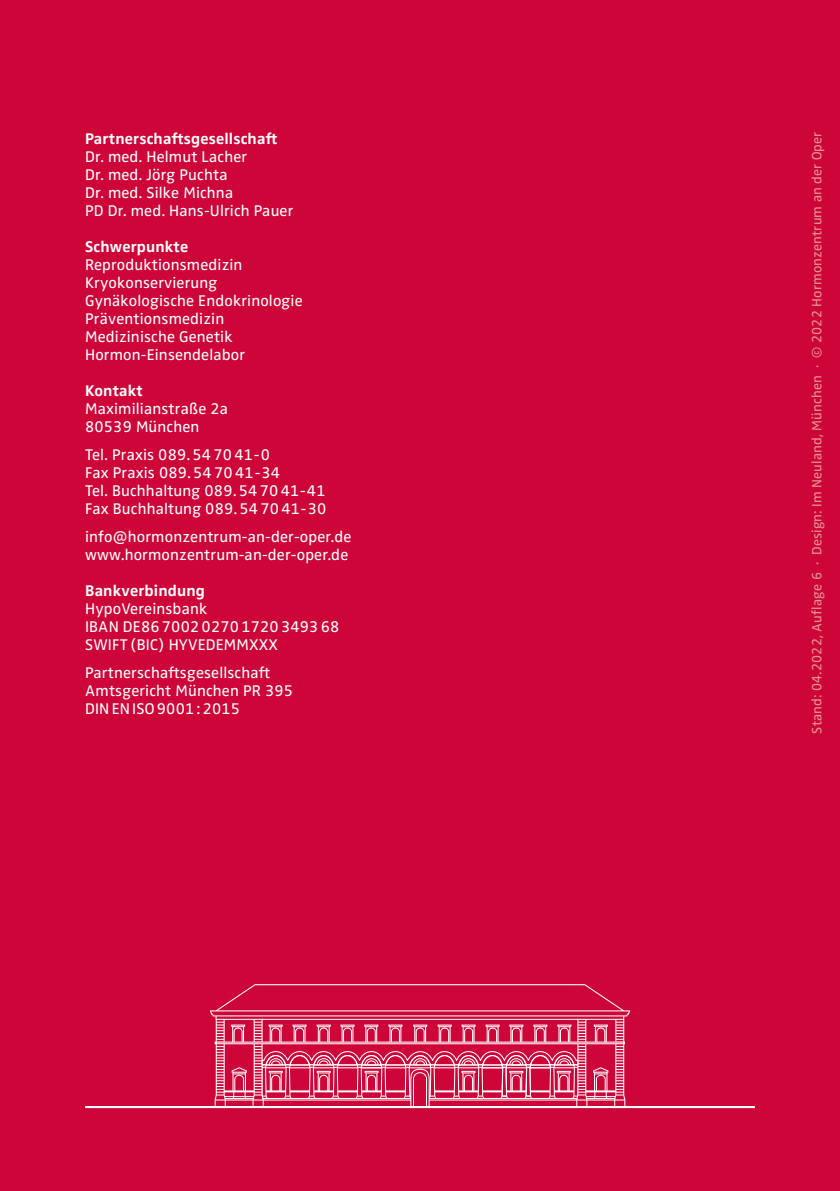
<style>
.page{position:relative;width:840px;height:1191px;background:#fff}
.page>*{position:absolute;margin:0;border:0;box-sizing:border-box;transform-origin:0 0}
.t1{font:16px/18px "Zwo Pro";letter-spacing:.01em;color:#fff}
.t2{font:700 16px "Zwo Pro";letter-spacing:.01em;color:#fff}
.t3{font:14px "Zwo Pro";letter-spacing:.01em;color:#e79490}
</style>
<div class="page">
<div style="left:0;top:0;width:839px;height:1191px;background:#ce0538"></div>
<svg style="left:210px;top:984px;width:420px;height:122px"></svg>
<hr style="left:85px;top:1106px;width:669px;height:2px;background:#fff">
<p class="t2" style="left:85px;top:127px;width:194px">Partnerschaftsgesellschaft</p>
<p class="t1" style="left:85px;top:147px;width:210px">Dr. med. Helmut Lacher<br>Dr. med. Jörg Puchta<br>Dr. med. Silke Michna<br>PD Dr. med. Hans-Ulrich Pauer</p>
<p class="t2" style="left:85px;top:235px;width:105px">Schwerpunkte</p>
<p class="t1" style="left:85px;top:255px;width:219px">Reproduktionsmedizin<br>Kryokonservierung<br>Gynäkologische Endokrinologie<br>Präventionsmedizin<br>Medizinische Genetik<br>Hormon-Einsendelabor</p>
<p class="t2" style="left:85px;top:379px;width:59px">Kontakt</p>
<p class="t1" style="left:85px;top:399px;width:144px">Maximilianstraße 2a<br>80539 München</p>
<p class="t1" style="left:85px;top:445px;width:242px">Tel. Praxis 089. 54 70 41-0<br>Fax Praxis 089. 54 70 41-34<br>Tel. Buchhaltung 089. 54 70 41-41<br>Fax Buchhaltung 089. 54 70 41-30</p>
<p class="t1" style="left:85px;top:527px;width:267px">info@hormonzentrum-an-der-oper.de www.hormonzentrum-an-der-oper.de</p>
<p class="t2" style="left:85px;top:579px;width:121px">Bankverbindung</p>
<p class="t1" style="left:85px;top:599px;width:255px">HypoVereinsbank<br>IBAN DE86 7002 0270 1720 3493 68<br>SWIFT (BIC) HYVEDEMMXXX</p>
<p class="t1" style="left:85px;top:663px;width:209px">Partnerschaftsgesellschaft<br>Amtsgericht München PR 395<br>DINENISO9001 : 2015</p>
<p class="t3" style="left:805px;top:733px;width:603px;rotate:-90deg">Stand: 04.2022, Auflage 6 · Design: Im Neuland, München · © 2022 Hormonzentrum an der Oper</p>
</div>
